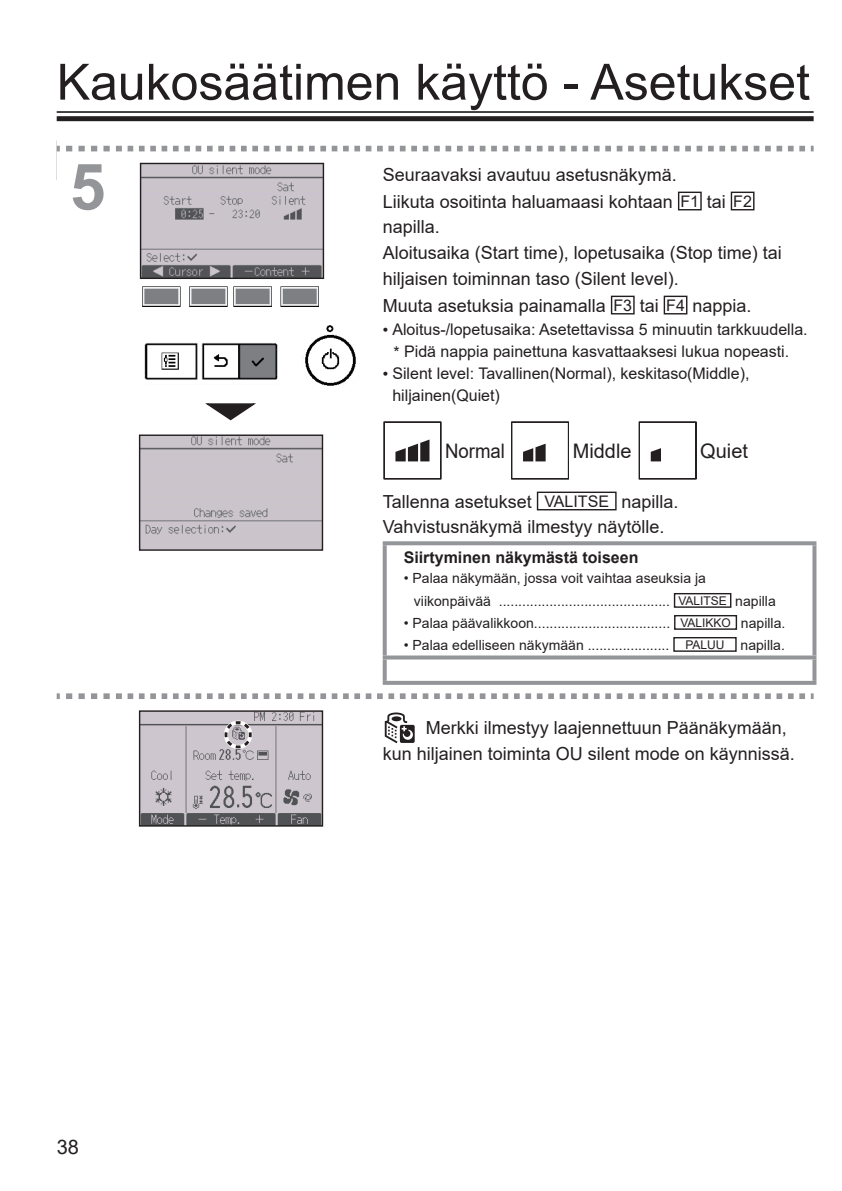
<style>
.page{position:relative;width:842px;height:1191px;background:#fff}
.page>*{position:absolute;margin:0;border:0;box-sizing:border-box;transform-origin:0 0}
.t1{font:700 64px "Arial";color:#939598}
.t2{font:50px "Arial";color:#231f20}
.t3{font:26px "Arial";color:#fff}
.t4{font:20px "Arial";color:#231f20}
.t5{font:20px "Arial";color:#231f20;scale:.93 1}
.t6{font:18px/26.2px "Arial";color:#231f20}
.t7{font:16px/22px "Arial";color:#231f20;text-align:center}
.t8{font:700 16px "Arial";color:#231f20}
.t9{font:14px/22.8px "Arial";color:#231f20}
.s1{font-size:16px}
.s2{font-family:"Koz Go Pro";font-size:18px}
.s3{font-size:12px}
</style>
<div class="page">
<hr style="left:57px;top:111px;width:757px;height:2px;background:#231f20">
<div style="left:57px;top:116px;width:757px;height:5px;background:#231f20"></div>
<svg style="left:57px;top:146px;width:3px;height:5px"></svg>
<svg style="left:66px;top:146px;width:56px;height:5px"></svg>
<svg style="left:128px;top:146px;width:686px;height:5px"></svg>
<svg style="left:57px;top:693px;width:3px;height:6px"></svg>
<svg style="left:66px;top:693px;width:56px;height:6px"></svg>
<svg style="left:128px;top:693px;width:686px;height:6px"></svg>
<img style="left:142px;top:165px;width:180px;height:112px">
<div style="left:140px;top:163px;width:184px;height:116px;border:1px solid #231f20"></div>
<img style="left:142px;top:286px;width:214px;height:100px">
<div style="left:678px;top:192px;width:24px;height:18px;border:1px solid #231f20"></div>
<div style="left:731px;top:192px;width:23px;height:18px;border:1px solid #231f20"></div>
<div style="left:611px;top:296px;width:24px;height:18px;border:1px solid #231f20"></div>
<div style="left:664px;top:296px;width:23px;height:18px;border:1px solid #231f20"></div>
<svg style="left:384px;top:421px;width:57px;height:58px"></svg>
<svg style="left:511px;top:421px;width:58px;height:58px"></svg>
<svg style="left:639px;top:421px;width:58px;height:58px"></svg>
<div style="left:537px;top:491px;width:80px;height:19px;border:1px solid #231f20"></div>
<svg style="left:383px;top:541px;width:433px;height:4px;background:#9a9c9f"></svg>
<svg style="left:383px;top:545px;width:4px;height:110px"></svg>
<svg style="left:812px;top:545px;width:4px;height:110px"></svg>
<svg style="left:383px;top:655px;width:433px;height:4px;background:#a0a2a4"></svg>
<svg style="left:383px;top:659px;width:4px;height:22px"></svg>
<svg style="left:812px;top:659px;width:4px;height:22px"></svg>
<svg style="left:383px;top:681px;width:433px;height:4px;background:#96989b"></svg>
<div style="left:674px;top:593px;width:57px;height:15px;border:1px solid #231f20"></div>
<div style="left:674px;top:615px;width:63px;height:15px;border:1px solid #231f20"></div>
<div style="left:673px;top:637px;width:64px;height:15px;border:1px solid #231f20"></div>
<img style="left:141px;top:436px;width:180px;height:113px">
<div style="left:139px;top:434px;width:184px;height:117px;border:1px solid #231f20"></div>
<img style="left:141px;top:712px;width:180px;height:112px">
<div style="left:139px;top:710px;width:184px;height:116px;border:1px solid #231f20"></div>
<svg style="left:385px;top:712px;width:30px;height:31px"></svg>
<svg style="left:205px;top:403px;width:51px;height:18px"></svg>
<svg style="left:223px;top:719px;width:30px;height:30px"></svg>
<h2 class="t2" style="left:57px;top:48px;width:755px">Kaukosäätimen käyttö - Asetukset</h2>
<h3 class="t3" style="left:65px;top:141px;width:81px">@@@</h3>
<h1 class="t1" style="left:70px;top:142px;width:37px">5</h1>
<p class="t6" style="left:383px;top:161px;width:371px;line-height:26.8px">Seuraavaksi avautuu asetusnäkymä.<br>Liikuta osoitinta haluamaasi kohtaan <span class="s1">F1</span> tai <span class="s1">F2</span></p>
<p class="t6" style="left:383px;top:213px;width:401px">napilla.<br>Aloitusaika (Start time), lopetusaika (Stop time) tai hiljaisen toiminnan taso (Silent level).<br>Muuta asetuksia painamalla <span class="s1">F3</span> tai <span class="s1">F4</span> nappia.</p>
<p class="t7" style="left:383px;top:319px;width:426px"><span class="s2">•</span> Aloitus-/lopetusaika: Asetettavissa 5 minuutin tarkkuudella. * Pidä nappia painettuna kasvattaaksesi lukua nopeasti.</p>
<p class="t7" style="left:392px;top:363px;width:359px;text-align:left;text-indent:-10px"><span class="s2">•</span> Silent level: Tavallinen(Normal), keskitaso(Middle), hiljainen(Quiet)</p>
<p class="t5" style="left:445px;top:437px;width:66px">Normal</p>
<p class="t4" style="left:573px;top:437px;width:60px">Middle</p>
<p class="t4" style="left:700px;top:437px;width:49px">Quiet</p>
<p class="t6" style="left:383px;top:489px;width:297px;line-height:25.2px">Tallenna asetukset <span class="s1">VALITSE</span> napilla.<br>Vahvistusnäkymä ilmestyy näytölle.</p>
<p class="t8" style="left:404px;top:546px;width:236px">Siirtyminen näkymästä toiseen</p>
<p class="t9" style="left:414px;top:566px;width:363px;text-indent:-10px">• Palaa näkymään, jossa voit vaihtaa aseuksia ja viikonpäivää ............................................ <span class="s3">VALITSE</span> napilla</p>
<p class="t9" style="left:404px;top:611px;width:383px">• Palaa päävalikkoon................................... <span class="s3">VALIKKO</span> napilla.</p>
<p class="t9" style="left:404px;top:633px;width:383px">• Palaa edelliseen näkymään ..................... <span class="s3">PALUU</span> napilla.</p>
<p class="t4" style="left:57px;top:1133px;width:24px">38</p>
<p class="t6" style="left:383px;top:715px;width:414px;text-indent:43px">Merkki ilmestyy laajennettuun Päänäkymään, kun hiljainen toiminta OU silent mode on käynnissä.</p>
</div>
